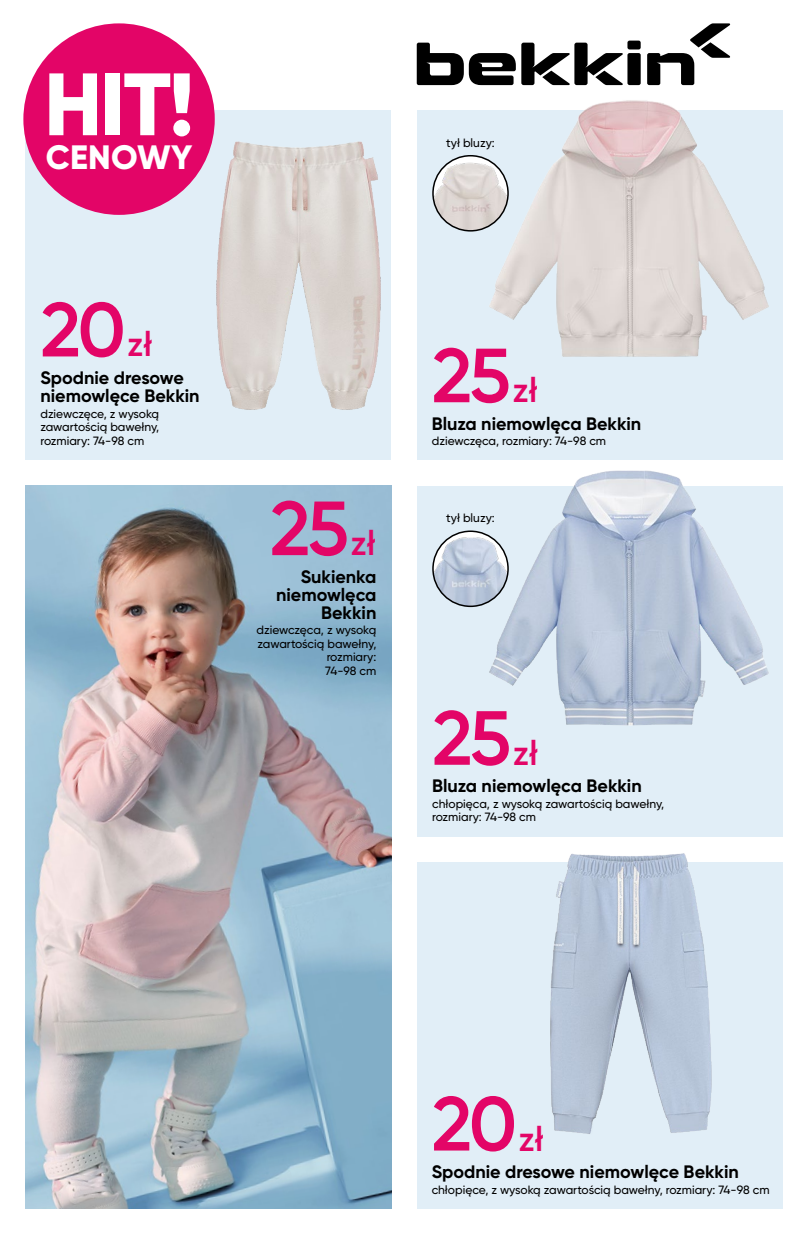
<style>
.page{position:relative;width:808px;height:1234px;background:#fff}
.page>*{position:absolute;margin:0;border:0;box-sizing:border-box;transform-origin:0 0}
.t1{font:800 88.2px "Gilroy";color:#fff}
.t2{font:600 76.5px "Gilroy";letter-spacing:-.04em;color:#e30567}
.t3{font:800 33.75px "Gilroy";letter-spacing:.01em;color:#fff}
.t4{font:700 18px/18px "Gilroy";color:#000}
.t5{font:500 12px/13.5px "Gilroy";color:#000;text-align:justify}
.s1{font-size:34.5px}
</style>
<div class="page">
<div style="left:417px;top:861px;width:365px;height:347px;background:#e1eef7"></div>
<div style="left:26px;top:111px;width:365px;height:349px;background:#e1eef7"></div>
<div style="left:417px;top:111px;width:365px;height:349px;background:#e1eef7"></div>
<div style="left:417px;top:485px;width:365px;height:351px;background:#e1eef7"></div>
<img style="left:499px;top:836px;width:265px;height:298px">
<img style="left:174px;top:129px;width:207px;height:281px">
<img style="left:460px;top:432px;width:323px;height:369px">
<img style="left:460px;top:40px;width:323px;height:392px">
<img style="left:26px;top:485px;width:365px;height:723px">
<img style="left:433px;top:156px;width:75px;height:75px;border-radius:38px">
<div style="left:432px;top:155px;width:77px;height:76px;border:2px solid #000;border-radius:50%"></div>
<img style="left:433px;top:531px;width:75px;height:75px;border-radius:38px">
<div style="left:432px;top:530px;width:77px;height:77px;border:2px solid #000;border-radius:50%"></div>
<div style="left:627px;top:41px;width:14px;height:8px;background:#000;border-radius:2px"></div>
<svg style="left:417px;top:43px;width:206px;height:42px"></svg>
<div style="left:627px;top:53px;width:14px;height:32px;background:#000;border-radius:2px"></div>
<svg style="left:647px;top:23px;width:83px;height:62px"></svg>
<div style="left:23px;top:23px;width:192px;height:192px;background:#e30567;border-radius:50%"></div>
<h1 class="t1" style="left:44px;top:49px;width:152px">HIT!</h1>
<h3 class="t3" style="left:46px;top:136px;width:148px">CENOWY</h3>
<h2 class="t2" style="left:40px;top:282px;width:113px">20<span class="s1">zł</span></h2>
<h3 class="t4" style="left:40px;top:368px;width:161px">Spodnie dresowe niemowlęce Bekkin</h3>
<p class="t5" style="left:40px;top:406px;width:120px">dziewczęce, z wysoką zawartością bawełny, rozmiary: 74-98 cm</p>
<p class="t5" style="left:446px;top:136px;width:50px">tył bluzy:</p>
<h2 class="t2" style="left:270px;top:481px;width:107px">25<span class="s1">zł</span></h2>
<h3 class="t4" style="left:276px;top:567px;width:102px;text-align:right">Sukienka niemowlęca<br>Bekkin</h3>
<p class="t5" style="left:257px;top:623px;width:121px;text-align:right">dziewczęca, z wysoką zawartością bawełny, rozmiary:<br>74-98 cm</p>
<h2 class="t2" style="left:432px;top:328px;width:107px">25<span class="s1">zł</span></h2>
<h3 class="t4" style="left:432px;top:414px;width:211px">Bluza niemowlęca Bekkin</h3>
<p class="t5" style="left:432px;top:434px;width:176px">dziewczęca, rozmiary: 74-98 cm</p>
<p class="t5" style="left:446px;top:511px;width:50px">tył bluzy:</p>
<h2 class="t2" style="left:432px;top:690px;width:107px">25<span class="s1">zł</span></h2>
<h3 class="t4" style="left:432px;top:776px;width:211px">Bluza niemowlęca Bekkin</h3>
<p class="t5" style="left:432px;top:796px;width:234px">chłopięca, z wysoką zawartością bawełny, rozmiary: 74-98 cm</p>
<h2 class="t2" style="left:432px;top:1075px;width:113px">20<span class="s1">zł</span></h2>
<h3 class="t4" style="left:432px;top:1162px;width:309px">Spodnie dresowe niemowlęce Bekkin</h3>
<p class="t5" style="left:432px;top:1182px;width:339px">chłopięce, z wysoką zawartością bawełny, rozmiary: 74-98 cm</p>
</div>
